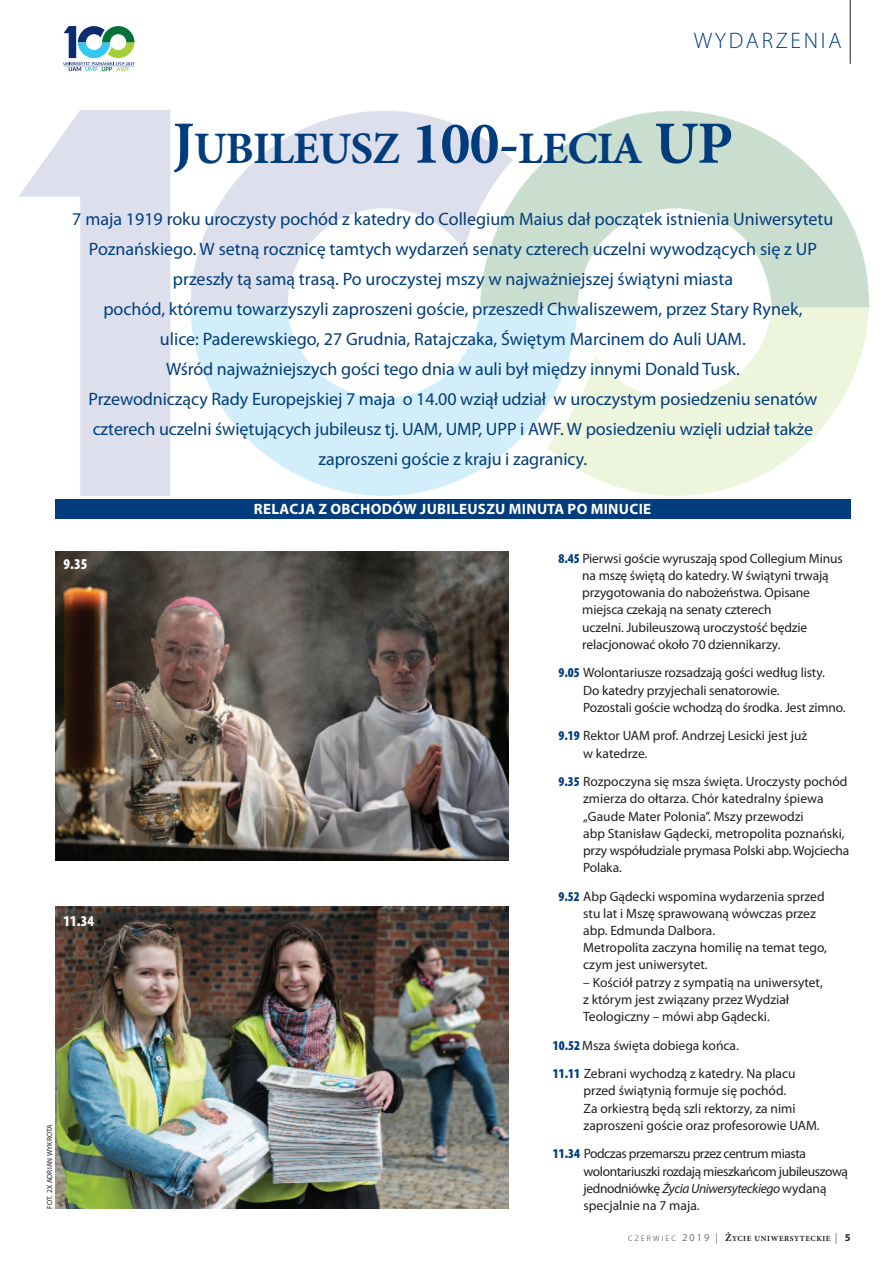
<style>
.page{position:relative;width:893px;height:1263px;background:#fff}
.page>*{position:absolute;margin:0;border:0;box-sizing:border-box;transform-origin:0 0}
.t1{font:700 45px "Minion Pro";letter-spacing:-.02em;color:#013d7d}
.t2{font:300 22.5px "Myriad Pro";letter-spacing:.12em;color:#013d7d}
.t3{font:18px/30px "Myriad Pro";letter-spacing:-.005em;color:#013d7d;text-align:center}
.t4{font:700 15px "Myriad Pro";letter-spacing:.02em;color:#fff}
.t5{font:900 condensed 15px "Myriad Pro";color:#fff}
.t6{font:13.5px/17.1px "Myriad Pro";color:#231f20}
.t7{font:13.5px/17.1px "Myriad Pro";letter-spacing:-.03em;color:#231f20}
.t8{font:700 7.8px "Minion Pro";letter-spacing:.065em;color:#231f20}
.t9{font:7.5px "Myriad Pro";letter-spacing:.02em;color:#231f20}
.s1{font-size:60px}
.s2{font-weight:900;font-stretch:condensed;color:#013d7d}
.s3{font-style:italic}
.s4{font-family:"Myriad Pro";font-weight:300}
.s5{font-family:"Myriad Pro";font-weight:300;font-size:10.5px}
.s6{font-size:10.5px}
.s7{font-family:"Myriad Pro";font-size:10.5px}
</style>
<div class="page">
<img style="left:20px;top:111px;width:848px;height:384px">
<svg style="left:64px;top:26px;width:70px;height:45px"></svg>
<hr style="left:850px;top:0;width:1px;height:64px;background:#231f20">
<div style="left:55px;top:499px;width:795px;height:19px;background:#013d7d"></div>
<img style="left:55px;top:551px;width:454px;height:309px">
<img style="left:55px;top:906px;width:454px;height:302px">
<h2 class="t2" style="left:694px;top:32px;width:149px">WYDARZENIA</h2>
<h1 class="t1" style="left:173px;top:131px;width:562px"><span class="s1">J</span>UBILEUSZ <span class="s1">100-</span>LECIA <span class="s1">UP</span></h1>
<p class="t3" style="left:72px;top:205px;width:763px">7 maja 1919 roku uroczysty pochód z katedry do collegium maius dał początek istnienia Uniwersytetu Poznańskiego. w setną rocznicę tamtych wydarzeń senaty czterech uczelni wywodzących się z UP przeszły tą samą trasą. Po uroczystej mszy w najważniejszej świątyni miasta<br>pochód, któremu towarzyszyli zaproszeni goście, przeszedł chwaliszewem, przez stary rynek,<br>ulice: Paderewskiego, 27 Grudnia, ratajczaka, świętym marcinem do auli Uam.<br>wśród najważniejszych gości tego dnia w auli był między innymi donald tusk.<br>Przewodniczący rady europejskiej 7 maja o 14.00 wziął udział w uroczystym posiedzeniu senatów czterech uczelni świętujących jubileusz tj. Uam, UmP, UPP i awf. w posiedzeniu wzięli udział także zaproszeni goście z kraju i zagranicy.</p>
<p class="t4" style="left:254px;top:503px;width:399px">RELACJA Z OBCHODÓW JUBILEUSZU MINUTA PO MINUCIE</p>
<p class="t5" style="left:64px;top:558px;width:25px">9.35</p>
<p class="t5" style="left:64px;top:916px;width:32px">11.34</p>
<p class="t9" style="left:47px;top:1209px;width:86px;rotate:-90deg">fot. 2x adrian wykrota</p>
<p class="t6" style="left:582px;top:551px;width:262px;text-indent:-24px"><span class="s2">8.45</span> Pierwsi goście wyruszają spod collegium minus na mszę świętą do katedry. w świątyni trwają przygotowania do nabożeństwa. opisane miejsca czekają na senaty czterech<br>uczelni. Jubileuszową uroczystość będzie relacjonować około 70 dziennikarzy.</p>
<p class="t6" style="left:583px;top:665px;width:264px;text-indent:-25px"><span class="s2">9.05</span> wolontariusze rozsadzają gości według listy.<br>do katedry przyjechali senatorowie.<br>Pozostali goście wchodzą do środka. Jest zimno.</p>
<p class="t6" style="left:583px;top:728px;width:226px;text-indent:-25px"><span class="s2">9.19</span> rektor Uam prof. andrzej lesicki jest już w katedrze.</p>
<p class="t6" style="left:583px;top:774px;width:268px;text-indent:-25px"><span class="s2">9.35</span> rozpoczyna się msza święta. Uroczysty pochód zmierza do ołtarza. chór katedralny śpiewa „Gaude mater Polonia”. mszy przewodzi<br>abp stanisław Gądecki, metropolita poznański, przy współudziale prymasa Polski abp. wojciecha Polaka.</p>
<p class="t6" style="left:583px;top:889px;width:245px;text-indent:-25px"><span class="s2">9.52</span> abp Gądecki wspomina wydarzenia sprzed stu lat i mszę sprawowaną wówczas przez abp. edmunda dalbora.<br>metropolita zaczyna homilię na temat tego, czym jest uniwersytet.</p>
<p class="t6" style="left:583px;top:974px;width:241px">– kościół patrzy z sympatią na uniwersytet, z którym jest związany przez wydział teologiczny – mówi abp Gądecki.</p>
<p class="t6" style="left:553px;top:1032px;width:244px;line-height:28.7px"><span class="s2">10.52</span> msza święta dobiega końca.<br><span class="s2">11.11</span> zebrani wychodzą z katedry. na placu</p>
<p class="t6" style="left:584px;top:1083px;width:238px">przed świątynią formuje się pochód.<br>za orkiestrą będą szli rektorzy, za nimi zaproszeni goście oraz profesorowie Uam.</p>
<p class="t7" style="left:584px;top:1146px;width:266px;text-indent:-31px"><span class="s2">11.34</span> Podczas przemarszu przez centrum miasta wolontariuszki rozdają mieszkańcom jubileuszową jednodniówkę <span class="s3">ŻyciaUniwersyteckiego</span> wydaną specjalnie na 7 maja.</p>
<p class="t8" style="left:628px;top:1236px;width:224px"><span class="s4">C Z E R W I E C</span> <span class="s5">2 0 1 9 |</span> <span class="s6">Ż</span>YCIE UNIWERSYTECKIE <span class="s5">|</span> <span class="s7">5</span></p>
</div>
